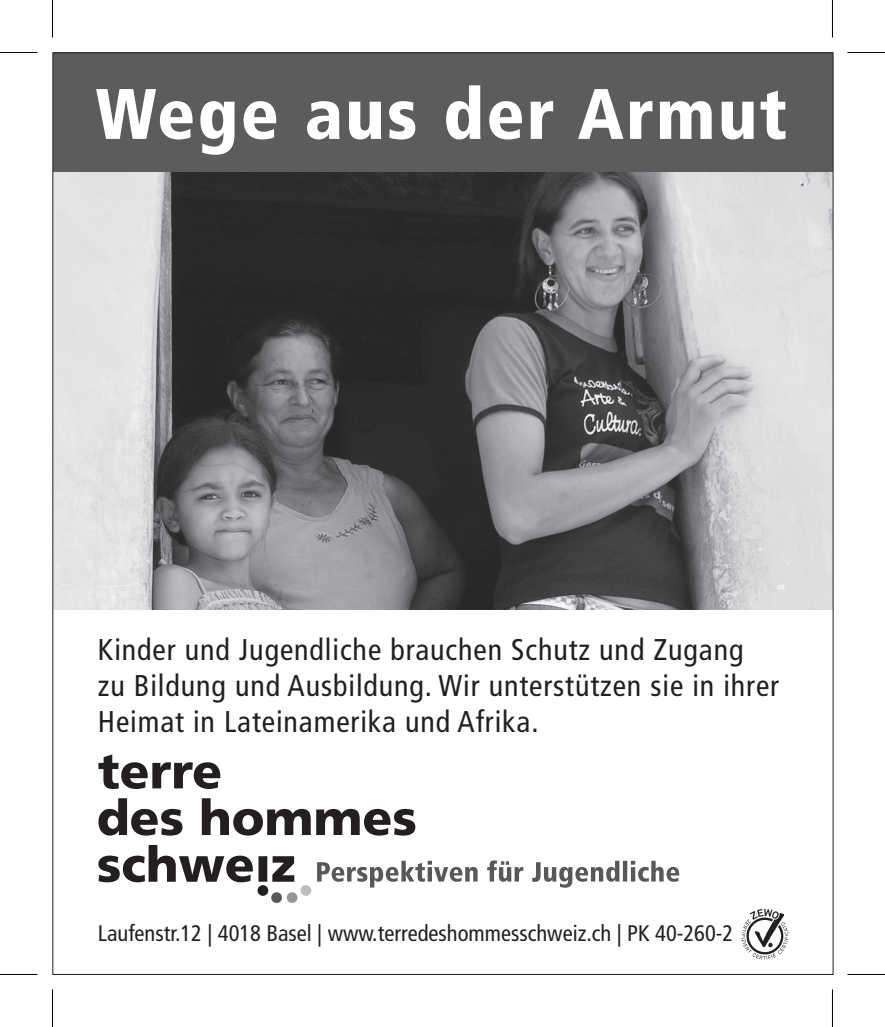
<style>
.page{position:relative;width:885px;height:1027px;background:#fff}
.page>*{position:absolute;margin:0;border:0;box-sizing:border-box;transform-origin:0 0}
.t1{font:900 condensed 71.5px "Frutiger";letter-spacing:.03em;color:#fff}
.t2{font:condensed 30px/36px "Frutiger";letter-spacing:.03em;color:#231f20}
.t3{font:condensed 22.5px "Frutiger";color:#231f20}
</style>
<div class="page">
<img style="left:54px;top:171px;width:777px;height:439px">
<div style="left:53px;top:52px;width:779px;height:119px;background:#5c5c5f"></div>
<svg style="left:741px;top:908px;width:47px;height:51px"></svg>
<div style="left:257px;top:885px;width:11px;height:10px;background:#231f20;border-radius:50%"></div>
<div style="left:300px;top:885px;width:11px;height:10px;background:#bcbdc0;border-radius:50%"></div>
<div style="left:287px;top:892px;width:10px;height:10px;background:#939598;border-radius:50%"></div>
<div style="left:271px;top:892px;width:11px;height:10px;background:#57585a;border-radius:50%"></div>
<svg style="left:317px;top:860px;width:362px;height:27px"></svg>
<svg style="left:98px;top:754px;width:122px;height:34px"></svg>
<svg style="left:98px;top:798px;width:317px;height:37px"></svg>
<svg style="left:98px;top:845px;width:196px;height:37px"></svg>
<hr style="left:0;top:52px;width:38px;height:1px;background:#000">
<hr style="left:847px;top:52px;width:38px;height:1px;background:#000">
<hr style="left:0;top:973px;width:38px;height:1px;background:#000">
<hr style="left:847px;top:973px;width:38px;height:1px;background:#000">
<hr style="left:52px;top:0;width:1px;height:38px;background:#000">
<hr style="left:52px;top:989px;width:1px;height:37px;background:#000">
<hr style="left:832px;top:0;width:1px;height:38px;background:#000">
<hr style="left:832px;top:989px;width:1px;height:37px;background:#000">
<h1 class="t1" style="left:96px;top:71px;width:693px">Wege aus der Armut</h1>
<p class="t2" style="left:98px;top:632px;width:682px">Kinder und Jugendliche brauchen Schutz und Zugang<br>zu Bildung und Ausbildung. Wir unterstützen sie in ihrer<br>Heimat in Lateinamerika und Afrika.</p>
<p class="t3" style="left:98px;top:919px;width:637px">Laufenstr.12 | 4018 Basel | www.terredeshommesschweiz.ch | PK 40-260-2</p>
</div>
